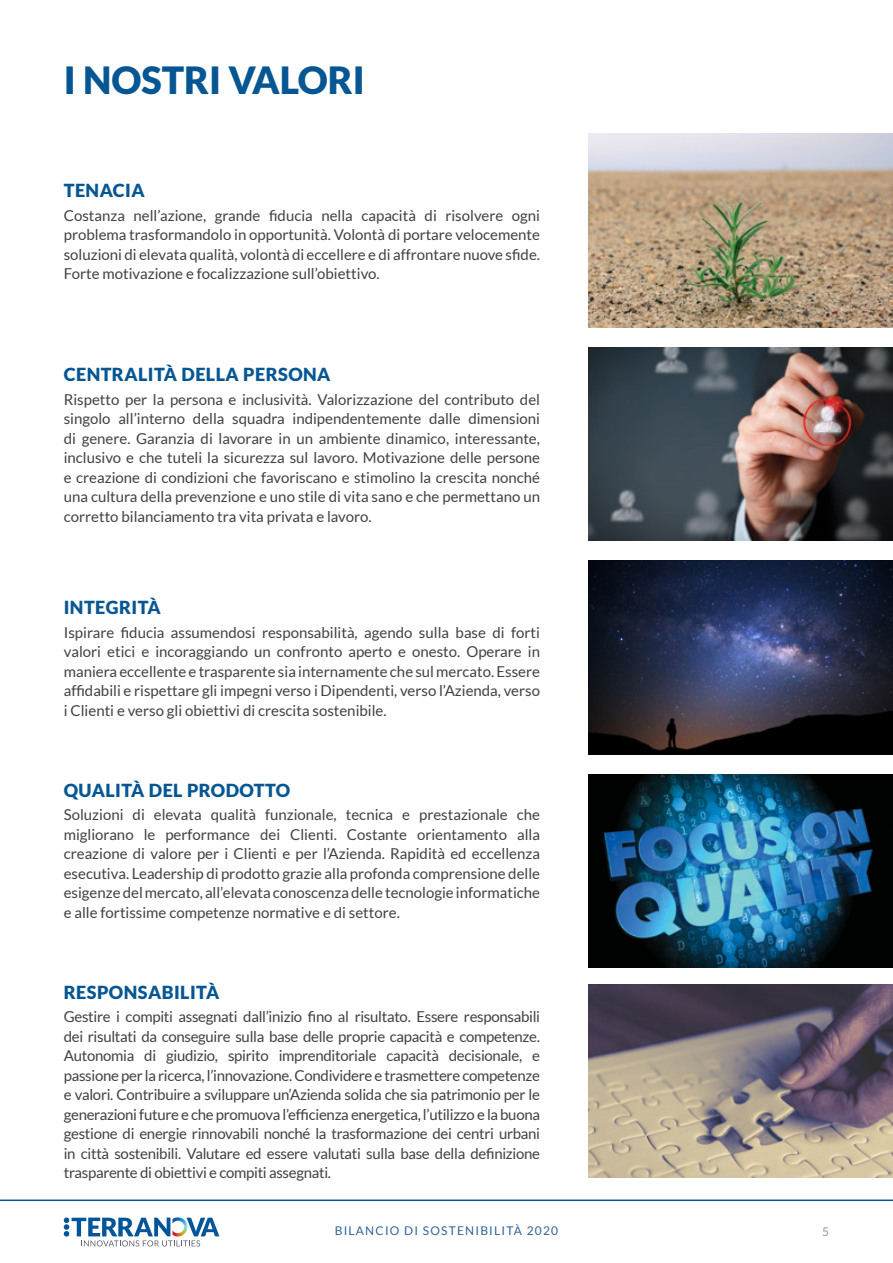
<style>
.page{position:relative;width:893px;height:1263px;background:#fff}
.page>*{position:absolute;margin:0;border:0;box-sizing:border-box;transform-origin:0 0}
.t1{font:900 37.5px "Lato";color:#055693}
.t2{font:900 18px "Lato";letter-spacing:.025em;color:#055693}
.t3{font:15px/19.5px "Lato";color:#414042;text-align:justify}
.t4{font:12px "Lato";letter-spacing:.1em;color:#30609a}
.t5{font:12px "Lato";color:#939598}
</style>
<div class="page">
<svg style="left:64px;top:1217px;width:155px;height:29px"></svg>
<img style="left:588px;top:984px;width:305px;height:194px">
<img style="left:588px;top:347px;width:305px;height:194px">
<img style="left:588px;top:561px;width:305px;height:194px">
<img style="left:588px;top:134px;width:305px;height:193px">
<img style="left:588px;top:774px;width:305px;height:193px">
<h1 class="t1" style="left:64px;top:58px;width:302px">I NOSTRI VALORI</h1>
<p class="t2" style="left:64px;top:180px;width:82px">TENACIA</p>
<p class="t3" style="left:64px;top:205px;width:478px">Costanza nell’azione, grande fiducia nella capacità di risolvere ogni problema trasformandolo in opportunità. Volontà di portare velocemente soluzioni di elevata qualità, volontà di eccellere e di affrontare nuove sfide.<br>Forte motivazione e focalizzazione sull’obiettivo.</p>
<p class="t2" style="left:64px;top:364px;width:268px">CENTRALITÀ DELLA PERSONA</p>
<p class="t3" style="left:64px;top:389px;width:478px">Rispetto per la persona e inclusività. Valorizzazione del contributo del singolo all’interno della squadra indipendentemente dalle dimensioni di genere. Garanzia di lavorare in un ambiente dinamico, interessante, inclusivo e che tuteli la sicurezza sul lavoro. Motivazione delle persone e creazione di condizioni che favoriscano e stimolino la crescita nonché una cultura della prevenzione e uno stile di vita sano e che permettano un corretto bilanciamento tra vita privata e lavoro.</p>
<p class="t2" style="left:64px;top:597px;width:99px">INTEGRITÀ</p>
<p class="t3" style="left:64px;top:623px;width:478px">Ispirare fiducia assumendosi responsabilità, agendo sulla base di forti valori etici e incoraggiando un confronto aperto e onesto. Operare in maniera eccellente e trasparente sia internamente che sul mercato. Essere affidabili e rispettare gli impegni verso i Dipendenti, verso l’Azienda, verso i Clienti e verso gli obiettivi di crescita sostenibile.</p>
<p class="t2" style="left:64px;top:779px;width:228px">QUALITÀ DEL PRODOTTO</p>
<p class="t3" style="left:64px;top:805px;width:478px">Soluzioni di elevata qualità funzionale, tecnica e prestazionale che migliorano le performance dei Clienti. Costante orientamento alla creazione di valore per i Clienti e per l’Azienda. Rapidità ed eccellenza esecutiva. Leadership di prodotto grazie alla profonda comprensione delle esigenze del mercato, all’elevata conoscenza delle tecnologie informatiche e alle fortissime competenze normative e di settore.</p>
<p class="t2" style="left:64px;top:981px;width:157px">RESPONSABILITÀ</p>
<p class="t3" style="left:64px;top:1007px;width:478px">Gestire i compiti assegnati dall’inizio fino al risultato. Essere responsabili dei risultati da conseguire sulla base delle proprie capacità e competenze.<br>Autonomia di giudizio, spirito imprenditoriale capacità decisionale, e passione per la ricerca, l’innovazione. Condividere e trasmettere competenze e valori. Contribuire a sviluppare un’Azienda solida che sia patrimonio per le generazioni future e che promuova l’efficienza energetica, l’utilizzo e la buona gestione di energie rinnovabili nonché la trasformazione dei centri urbani in città sostenibili. Valutare ed essere valutati sulla base della definizione trasparente di obiettivi e compiti assegnati.</p>
<p class="t4" style="left:335px;top:1224px;width:225px">BILANCIO DI SOSTENIBILITÀ 2020</p>
<p class="t5" style="left:822px;top:1225px;width:8px">5</p>
</div>
